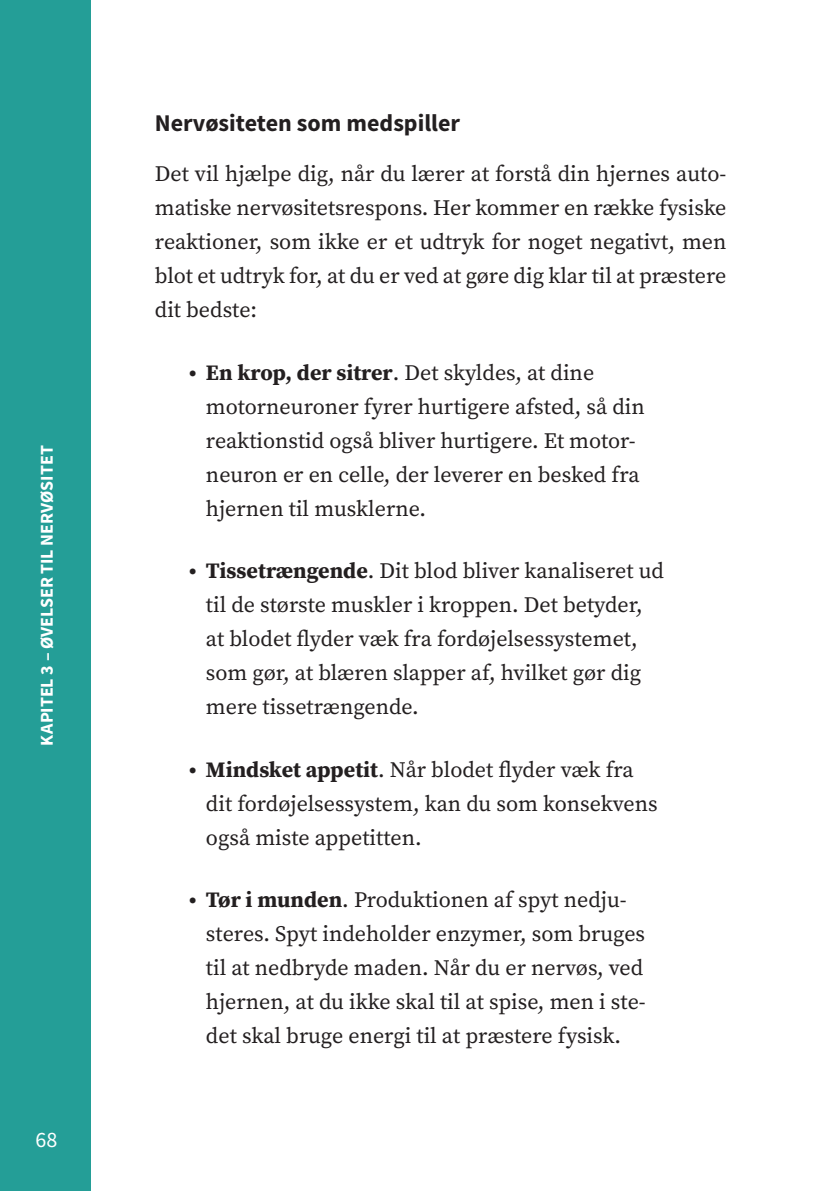
<style>
.page{position:relative;width:840px;height:1191px;background:#fff}
.page>*{position:absolute;margin:0;border:0;box-sizing:border-box;transform-origin:0 0}
.t1{font:700 24px "Source Sans Pro";color:#231f20}
.t2{font:22px/34px "Source Serif Pro";color:#231f20}
.t3{font:22px "Source Sans Pro";color:#fff}
.t4{font:700 18px "Source Sans Pro";color:#fff}
.s1{font-size:26px}
.s2{font-weight:700}
</style>
<div class="page">
<div style="left:0;top:0;width:91px;height:1191px;background:#249e97"></div>
<p class="t4" style="left:35px;top:746px;width:302px;rotate:-90deg">KAPITEL 3 – ØVELSER TIL NERVØSITET</p>
<p class="t3" style="left:35px;top:1126px;width:23px">68</p>
<p class="t1" style="left:155px;top:108px;width:306px">Nervøsiteten som medspiller</p>
<p class="t2" style="left:155px;top:157px;width:572px;text-align:justify">Det vil hjælpe dig, når du lærer at forstå din hjernes auto&shy;matiske nervøsitetsrespons. Her kommer en række fysiske reaktioner, som ikke er et udtryk for noget negativt, men blot et udtryk for, at du er ved at gøre dig klar til at præstere dit bedste:</p>
<p class="t2" style="left:206px;top:355px;width:440px;text-indent:-17px"><span class="s1">•</span> <span class="s2">En krop, der sitrer</span>. Det skyldes, at dine motorneuroner fyrer hurtigere afsted, så din reaktionstid også bliver hurtigere. Et motor&shy;neuron er en celle, der leverer en besked fra hjernen til musklerne.</p>
<p class="t2" style="left:206px;top:554px;width:459px;text-indent:-17px"><span class="s1">•</span> <span class="s2">Tissetrængende</span>. Dit blod bliver kanaliseret ud til de største muskler i kroppen. Det betyder, at blodet flyder væk fra fordøjelsessystemet, som gør, at blæren slapper af, hvilket gør dig mere tissetrængende.</p>
<p class="t2" style="left:206px;top:752px;width:453px;text-indent:-17px"><span class="s1">•</span> <span class="s2">Mindsket appetit</span>. Når blodet flyder væk fra dit fordøjelsessystem, kan du som konsekvens også miste appetitten.</p>
<p class="t2" style="left:206px;top:882px;width:441px;text-indent:-17px"><span class="s1">•</span> <span class="s2">Tør i munden</span>. Produktionen af spyt nedju&shy;steres. Spyt indeholder enzymer, som bruges til at nedbryde maden. Når du er nervøs, ved hjernen, at du ikke skal til at spise, men i ste&shy;det skal bruge energi til at præstere fysisk.</p>
</div>
